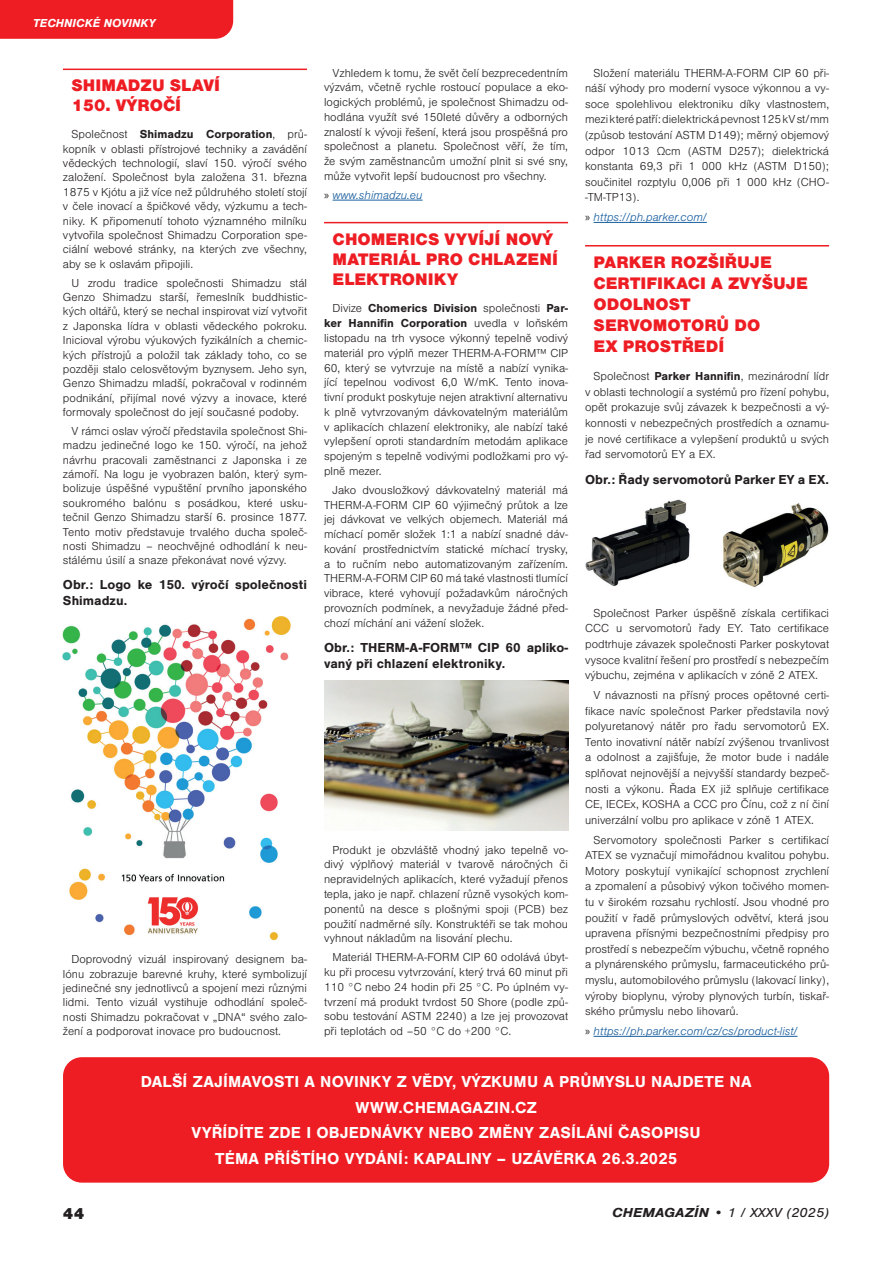
<style>
.page{position:relative;width:894px;height:1264px;background:#fff}
.page>*{position:absolute;margin:0;border:0;box-sizing:border-box;transform-origin:0 0}
.t1{font:900 17.4px/21px "Nimbus San";color:#ee1d23}
.t2{font:700 16.5px/25.7px "Nimbus San";letter-spacing:.01em;color:#fff;text-align:center}
.t3{font:900 16.5px "Nimbus San";color:#231f20}
.t4{font:700 13.5px/16.2px "Nimbus San";color:#231f20}
.t5{font:italic 13.5px "Nimbus San";color:#231f20;scale:1.1 1}
.t6{font:300 12px/14.7px "Nimbus San";color:#231f20;text-align:justify}
.t7{font:italic 300 12px "Nimbus San";color:#175d9e}
.t8{font:italic 700 12px "Nimbus San";color:#fff}
.s1{font-family:"Myriad Pro";font-weight:400;font-style:normal;color:#231f20}
.s2{font-weight:700}
</style>
<div class="page">
<hr style="left:63px;top:69px;width:244px;height:1px;background:#ee1d23">
<img style="left:63px;top:616px;width:228px;height:324px">
<hr style="left:332px;top:200px;width:90px;height:1px;background:#175d9e">
<hr style="left:324px;top:222px;width:243px;height:1px;background:#ee1d23">
<img style="left:324px;top:680px;width:243px;height:150px">
<hr style="left:593px;top:222px;width:113px;height:1px;background:#175d9e">
<hr style="left:584px;top:245px;width:244px;height:2px;background:#ee1d23">
<hr style="left:593px;top:1036px;width:204px;height:1px;background:#175d9e">
<img style="left:723px;top:503px;width:106px;height:85px">
<img style="left:585px;top:499px;width:105px;height:87px">
<div style="left:64px;top:1058px;width:764px;height:124px;background:#ee1d23;border-radius:18px"></div>
<div style="left:63px;top:1057px;width:765px;height:126px;border:2px solid #ee1d23;border-radius:18px"></div>
<div style="left:0;top:0;width:233px;height:39px;background:#ee1d23"></div>
<p class="t8" style="left:33px;top:16px;width:124px">TECHNICKÉ NOVINKY</p>
<p class="t6" style="left:584px;top:65px;width:245px;line-height:15.6px;text-indent:9px">Složení materiálu THERM-A-FORM CIP 60 při&shy;náší výhody pro moderní vysoce výkonnou a vy&shy;soce spolehlivou elektroniku díky vlastnostem, mezi které patří: dielektrická pevnost 125 kV st/mm (způsob testování ASTM D149); měrný objemový odpor 1013 Ωcm (ASTM D257); dielektrická konstanta 69,3 při 1 000 kHz (ASTM D150); součinitel rozptylu 0,006 při 1 000 kHz (CHO--TM-TP13).</p>
<p class="t7" style="left:584px;top:211px;width:123px"><span class="s1">»</span> https://ph.parker.com/</p>
<h1 class="t1" style="left:593px;top:252px;width:215px">PARKER ROZŠIŘUJE<br>CERTIFIKACI A ZVYŠUJE<br>ODOLNOST<br>SERVOMOTORŮ DO<br>EX PROSTŘEDÍ</h1>
<p class="t6" style="left:585px;top:369px;width:245px;line-height:15.6px;text-indent:8px">Společnost <span class="s2">Parker Hannifin</span>, mezinárodní lídr v oblasti technologií a systémů pro řízení pohybu, opět prokazuje svůj závazek k bezpečnosti a vý&shy;konnosti v nebezpečných prostředích a oznamu&shy;je nové certifikace a vylepšení produktů u svých řad servomotorů EY a EX.</p>
<p class="t4" style="left:584px;top:472px;width:245px">Obr.: Řady servomotorů Parker EY a EX.</p>
<p class="t6" style="left:324px;top:66px;width:245px;text-indent:9px">Vzhledem k tomu, že svět čelí bezprecedentním výzvám, včetně rychle rostoucí populace a eko&shy;logických problémů, je společnost Shimadzu od&shy;hodlána využít své 150leté důvěry a odborných znalostí k vývoji řešení, která jsou prospěšná pro společnost a planetu. Společnost věří, že tím, že svým zaměstnancům umožní plnit si své sny, může vytvořit lepší budoucnost pro všechny.</p>
<p class="t7" style="left:324px;top:188px;width:100px"><span class="s1">»</span> www.shimadzu.eu</p>
<h1 class="t1" style="left:332px;top:229px;width:227px;line-height:20.1px">CHOMERICS VYVÍJÍ NOVÝ<br>MATERIÁL PRO CHLAZENÍ<br>ELEKTRONIKY</h1>
<p class="t6" style="left:324px;top:302px;width:245px;text-indent:9px">Divize <span class="s2">Chomerics Division</span> společnosti <span class="s2">Par&shy;ker Hannifin Corporation</span> uvedla v loňském listopadu na trh vysoce výkonný tepelně vodivý materiál pro výplň mezer THERM-A-FORM™ CIP 60, který se vytvrzuje na místě a nabízí vynika&shy;jící tepelnou vodivost 6,0 W/mK. Tento inova&shy;tivní produkt poskytuje nejen atraktivní alternativu k plně vytvrzovaným dávkovatelným materiálům v aplikacích chlazení elektroniky, ale nabízí také vylepšení oproti standardním metodám aplikace spojeným s tepelně vodivými podložkami pro vý&shy;plně mezer.</p>
<p class="t6" style="left:324px;top:483px;width:245px;text-indent:9px">Jako dvousložkový dávkovatelný materiál má THERM-A-FORM CIP 60 výjimečný průtok a lze jej dávkovat ve velkých objemech. Materiál má míchací poměr složek 1:1 a nabízí snadné dáv&shy;kování prostřednictvím statické míchací trysky, a to ručním nebo automatizovaným zařízením.<br>THERM-A-FORM CIP 60 má také vlastnosti tlumící vibrace, které vyhovují požadavkům náročných provozních podmínek, a nevyžaduje žádné před&shy;chozí míchání ani vážení složek.</p>
<p class="t4" style="left:324px;top:639px;width:245px">Obr.: THERM-A-FORM™ CIP 60 apliko&shy;vaný při chlazení elektroniky.</p>
<h1 class="t1" style="left:71px;top:76px;width:150px;line-height:19.8px">SHIMADZU SLAVÍ<br>150. VÝROČÍ</h1>
<p class="t6" style="left:63px;top:127px;width:245px;text-indent:8px">Společnost <span class="s2">Shimadzu Corporation</span>, prů&shy;kopník v oblasti přístrojové techniky a zavádění vědeckých technologií, slaví 150. výročí svého založení. Společnost byla založena 31. března 1875 v Kjótu a již více než půldruhého století stojí v čele inovací a špičkové vědy, výzkumu a tech&shy;niky. K připomenutí tohoto významného milníku vytvořila společnost Shimadzu Corporation spe&shy;ciální webové stránky, na kterých zve všechny, aby se k oslavám připojili.</p>
<p class="t6" style="left:63px;top:276px;width:245px;text-indent:9px">U zrodu tradice společnosti Shimadzu stál Genzo Shimadzu starší, řemeslník buddhistic&shy;kých oltářů, který se nechal inspirovat vizí vytvořit z Japonska lídra v oblasti vědeckého pokroku.<br>Inicioval výrobu výukových fyzikálních a chemic&shy;kých přístrojů a položil tak základy toho, co se později stalo celosvětovým byznysem. Jeho syn, Genzo Shimadzu mladší, pokračoval v rodinném podnikání, přijímal nové výzvy a inovace, které formovaly společnost do její současné podoby.</p>
<p class="t6" style="left:63px;top:424px;width:245px;text-indent:9px">V rámci oslav výročí představila společnost Shi&shy;madzu jedinečné logo ke 150. výročí, na jehož návrhu pracovali zaměstnanci z Japonska i ze zámoří. Na logu je vyobrazen balón, který sym&shy;bolizuje úspěšné vypuštění prvního japonského soukromého balónu s posádkou, které usku&shy;tečnil Genzo Shimadzu starší 6. prosince 1877.<br>Tento motiv představuje trvalého ducha společ&shy;nosti Shimadzu – neochvějné odhodlání k neu&shy;stálému úsilí a snaze překonávat nové výzvy.</p>
<p class="t4" style="left:63px;top:577px;width:245px">Obr.: Logo ke 150. výročí společnosti<br>Shimadzu.</p>
<p class="t6" style="left:584px;top:605px;width:245px;line-height:15.6px;text-indent:9px">Společnost Parker úspěšně získala certifikaci CCC u servomotorů řady EY. Tato certifikace podtrhuje závazek společnosti Parker poskytovat vysoce kvalitní řešení pro prostředí s nebezpečím výbuchu, zejména v aplikacích v zóně 2 ATEX.</p>
<p class="t6" style="left:584px;top:688px;width:245px;line-height:15.6px;text-indent:9px">V návaznosti na přísný proces opětovné certi&shy;fikace navíc společnost Parker představila nový polyuretanový nátěr pro řadu servomotorů EX.<br>Tento inovativní nátěr nabízí zvýšenou trvanlivost a odolnost a zajišťuje, že motor bude i nadále splňovat nejnovější a nejvyšší standardy bezpeč&shy;nosti a výkonu. Řada EX již splňuje certifikace CE, IECEx, KOSHA a CCC pro Čínu, což z ní činí univerzální volbu pro aplikace v zóně 1 ATEX.</p>
<p class="t6" style="left:584px;top:832px;width:245px;line-height:15.6px;text-indent:9px">Servomotory společnosti Parker s certifikací ATEX se vyznačují mimořádnou kvalitou pohybu.<br>Motory poskytují vynikající schopnost zrychlení a zpomalení a působivý výkon točivého momen&shy;tu v širokém rozsahu rychlostí. Jsou vhodné pro použití v řadě průmyslových odvětví, která jsou upravena přísnými bezpečnostními předpisy pro prostředí s nebezpečím výbuchu, včetně ropného a plynárenského průmyslu, farmaceutického prů&shy;myslu, automobilového průmyslu (lakovací linky), výroby bioplynu, výroby plynových turbín, tiskař&shy;ského průmyslu nebo lihovarů.</p>
<p class="t7" style="left:584px;top:1025px;width:214px"><span class="s1">»</span> https://ph.parker.com/cz/cs/product-list/</p>
<h2 class="t2" style="left:141px;top:1069px;width:612px">DALŠÍ ZAJÍMAVOSTI A NOVINKY Z VĚDY, VÝZKUMU A PRŮMYSLU NAJDETE NA WWW.CHEMAGAZIN.CZ<br>VYŘÍDÍTE ZDE I OBJEDNÁVKY NEBO ZMĚNY ZASÍLÁNÍ ČASOPISU<br>TÉMA PŘÍŠTÍHO VYDÁNÍ: KAPALINY – UZÁVĚRKA 26.3.2025</h2>
<p class="t6" style="left:324px;top:843px;width:245px;text-indent:9px">Produkt je obzvláště vhodný jako tepelně vo&shy;divý výplňový materiál v tvarově náročných či nepravidelných aplikacích, které vyžadují přenos tepla, jako je např. chlazení různě vysokých kom&shy;ponentů na desce s plošnými spoji (PCB) bez použití nadměrné síly. Konstruktéři se tak mohou vyhnout nákladům na lisování plechu.</p>
<p class="t6" style="left:324px;top:950px;width:245px;text-indent:9px">Materiál THERM-A-FORM CIP 60 odolává úbyt&shy;ku při procesu vytvrzování, který trvá 60 minut při 110 °C nebo 24 hodin při 25 °C. Po úplném vy&shy;tvrzení má produkt tvrdost 50 Shore (podle způ&shy;sobu testování ASTM 2240) a lze jej provozovat při teplotách od –50 °C do +200 °C.</p>
<p class="t6" style="left:63px;top:952px;width:245px;text-indent:9px">Doprovodný vizuál inspirovaný designem ba&shy;lónu zobrazuje barevné kruhy, které symbolizují jedinečné sny jednotlivců a spojení mezi různými lidmi. Tento vizuál vystihuje odhodlání společ&shy;nosti Shimadzu pokračovat v „DNA“ svého zalo&shy;žení a podporovat inovace pro budoucnost.</p>
<h2 class="t3" style="left:63px;top:1204px;width:23px">44</h2>
<p class="t5" style="left:612px;top:1205px;width:198px"><span class="s2">CHEMAGAZÍN</span> • 1 / XXXV (2025)</p>
</div>
